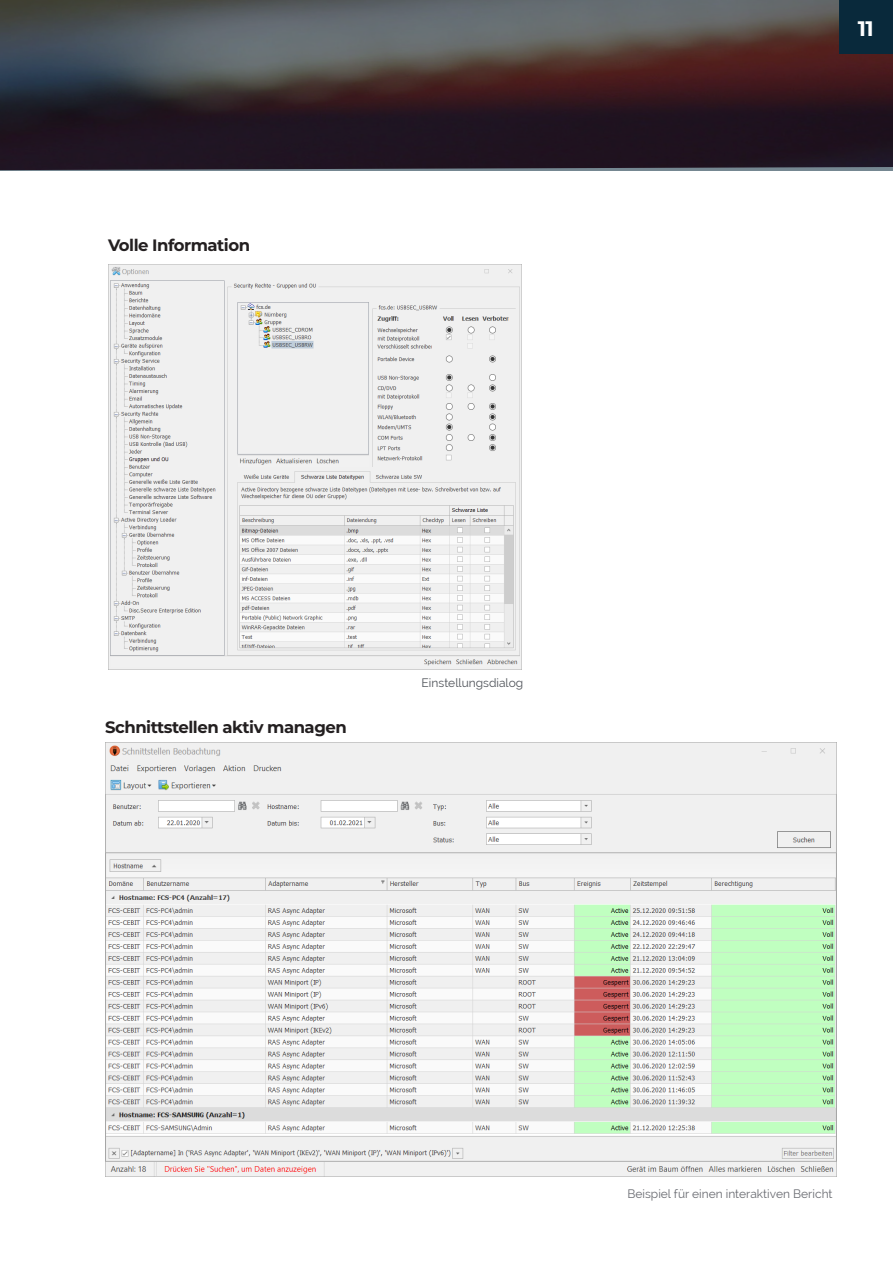
<style>
.page{position:relative;width:893px;height:1263px;background:#fff}
.page>*{position:absolute;margin:0;border:0;box-sizing:border-box;transform-origin:0 0}
.t1{font:700 21px "Montserrat";color:#fff}
.Überschrift_3{font:700 16.5px "Montserrat";letter-spacing:-.03em;color:#231f20}
.Bildunterschrift{font:12px "Raleway";color:#696b71}
.Bildunterschrift-2{font:12px "Raleway";color:#50545a}
</style>
<div class="page">
<img style="left:109px;top:264px;width:413px;height:405px">
<img style="left:105px;top:742px;width:731px;height:435px">
<svg style="left:0;top:0;width:893px;height:171px;background:#3d343a"></svg>
<div style="left:839px;top:0;width:54px;height:54px;background:#09293b"></div>
<p class="Überschrift_3" style="left:108px;top:234px;width:144px">Volle Information</p>
<p class="Überschrift_3" style="left:105px;top:715px;width:243px">Schnittstellen aktiv managen</p>
<p class="Bildunterschrift-2" style="left:422px;top:676px;width:103px">Einstellungsdialog</p>
<p class="t1" style="left:858px;top:14px;width:17px">11</p>
<p class="Bildunterschrift" style="left:627px;top:1187px;width:207px">Beispiel für einen interaktiven Bericht</p>
</div>
